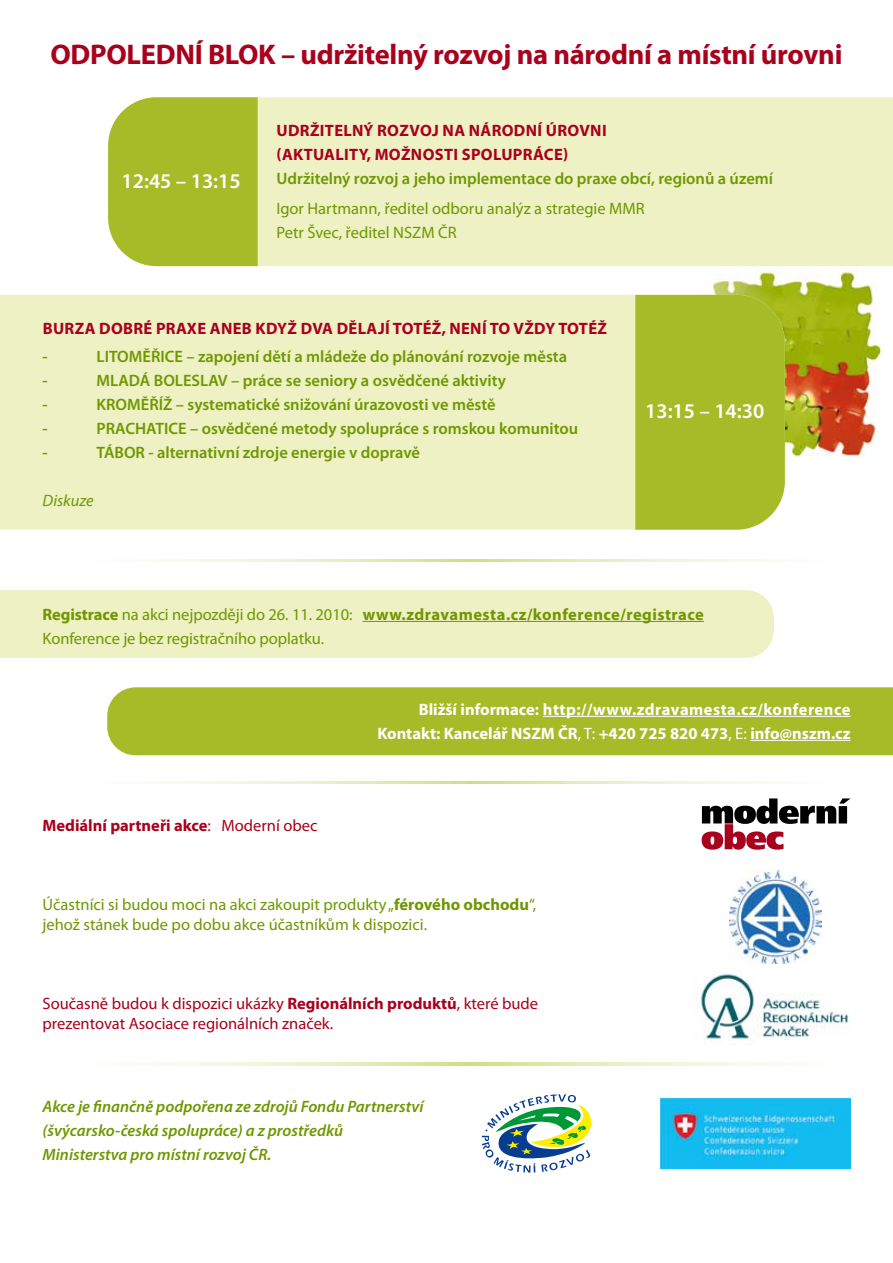
<style>
.page{position:relative;width:893px;height:1263px;background:#fff}
.page>*{position:absolute;margin:0;border:0;box-sizing:border-box;transform-origin:0 0}
.t1{font:700 28.5px "Myriad Pro";letter-spacing:-.01em;color:#a9001d}
.t2{font:600 21px "Myriad Pro";color:#fff}
.t3{font:600 16.5px "Myriad Pro";color:#709701}
.t4{font:16.5px/24px "Myriad Pro";color:#709701}
.t5{font:italic 600 16.5px/24px "Myriad Pro";color:#709701}
.t6{font:700 16.5px "Myriad Pro";letter-spacing:.02em;color:#a9001d}
.t7{font:700 16.5px/24px "Myriad Pro";color:#fff;text-align:right}
.t8{font:16.5px/19.8px "Myriad Pro";color:#a9001d}
.t9{font:700 16.5px "Myriad Pro";color:#a9001d}
.t10{font:italic 16.5px "Myriad Pro";color:#709701}
.s1{font-weight:700}
.s2{font-weight:400}
</style>
<div class="page">
<img style="left:648px;top:266px;width:234px;height:191px">
<div style="left:0;top:590px;width:774px;height:68px;background:#edf1c3"></div>
<div style="left:258px;top:97px;width:635px;height:169px;background:#edf1c3"></div>
<div style="left:0;top:295px;width:635px;height:235px;background:#edf1c3"></div>
<div style="left:107px;top:687px;width:786px;height:68px;background:#a5bc28"></div>
<svg style="left:143px;top:559px;width:644px;height:2px"></svg>
<svg style="left:108px;top:97px;width:150px;height:169px;background:#a9bf33"></svg>
<div style="left:635px;top:295px;width:150px;height:235px;background:#a5bc28"></div>
<hr style="left:363px;top:621px;width:341px;height:1px;background:#709701">
<hr style="left:543px;top:716px;width:307px;height:1px;background:#fff">
<hr style="left:750px;top:740px;width:100px;height:1px;background:#fff">
<svg style="left:143px;top:782px;width:644px;height:2px"></svg>
<svg style="left:143px;top:1063px;width:644px;height:2px"></svg>
<svg style="left:702px;top:798px;width:148px;height:52px"></svg>
<img style="left:695px;top:973px;width:155px;height:68px">
<img style="left:660px;top:1099px;width:190px;height:69px">
<svg style="left:482px;top:1094px;width:110px;height:79px"></svg>
<img style="left:729px;top:870px;width:92px;height:93px">
<h1 class="t1" style="left:50px;top:36px;width:794px">ODPOLEDNÍ BLOK – udržitelný rozvoj na národní a místní úrovni</h1>
<p class="t2" style="left:122px;top:167px;width:121px">12:45 – 13:15</p>
<p class="t6" style="left:277px;top:120px;width:237px">Udržitelný rozvoj na národní</p>
<p class="t6" style="left:546px;top:120px;width:62px">úrovni</p>
<p class="t6" style="left:277px;top:144px;width:206px">(aktuality, možnosti spolup</p>
<p class="t6" style="left:523px;top:144px;width:47px">ráce)</p>
<p class="t3" style="left:276px;top:168px;width:498px">Udržitelný rozvoj a jeho implementace do praxe obcí, regionů a území</p>
<p class="t4" style="left:276px;top:196px;width:370px">Igor Hartmann, ředitel odboru analýz a strategie MMR<br>Petr Švec, ředitel NSZM ČR</p>
<p class="t6" style="left:43px;top:317px;width:69px">Burza dob</p>
<p class="t6" style="left:133px;top:317px;width:99px">ré praxe aneb</p>
<p class="t6" style="left:256px;top:317px;width:205px">když dva dělají totéž, není</p>
<p class="t6" style="left:490px;top:317px;width:119px">to vždy totéž</p>
<p class="t3" style="left:43px;top:346px;width:7px">-</p>
<p class="t3" style="left:97px;top:346px;width:472px">LITOMĚŘICE – zapojení dětí a mládeže do plánování rozvoje města</p>
<p class="t3" style="left:43px;top:370px;width:7px">-</p>
<p class="t3" style="left:97px;top:370px;width:411px">MLADÁ BOLESLAV – práce se seniory a osvědčené aktivity</p>
<p class="t3" style="left:43px;top:394px;width:7px">-</p>
<p class="t3" style="left:97px;top:394px;width:401px">KROMĚŘÍŽ – systematické snižování úrazovosti ve městě</p>
<p class="t3" style="left:43px;top:418px;width:7px">-</p>
<p class="t3" style="left:97px;top:418px;width:483px">PRACHATICE – osvědčené metody spolupráce s romskou komunitou</p>
<p class="t3" style="left:43px;top:442px;width:7px">-</p>
<p class="t3" style="left:97px;top:442px;width:325px">TÁBOR - alternativní zdroje energie v dopravě</p>
<p class="t10" style="left:43px;top:490px;width:53px">Diskuze</p>
<p class="t2" style="left:645px;top:398px;width:121px">13:15 – 14:30</p>
<p class="t4" style="left:43px;top:602px;width:663px"><span class="s1">Registrace</span> na akci nejpozději do 26. 11. 2010: <span class="s1">www.zdravamesta.cz/konference/registrace<br></span>Konference je bez registračního poplatku.</p>
<p class="t9" style="left:43px;top:814px;width:276px">Mediální partneři akce<span class="s2">: Moderní obec</span></p>
<p class="t7" style="left:377px;top:697px;width:475px">Bližší informace: http://www.zdravamesta.cz/konference<br>Kontakt: Kancelář NSZM ČR<span class="s2">, T:</span> +420 725 820 473<span class="s2">, E:</span> info@nszm.cz</p>
<p class="t4" style="left:43px;top:894px;width:495px;line-height:19.8px">Účastníci si budou moci na akci zakoupit produkty „<span class="s1">férového obchodu</span>“, jehož stánek bude po dobu akce účastníkům k dispozici.</p>
<p class="t8" style="left:43px;top:993px;width:497px">Současně budou k dispozici ukázky <span class="s1">Regionálních produktů</span>, které bude prezentovat Asociace regionálních značek.</p>
<p class="t5" style="left:43px;top:1094px;width:383px">Akce je finančně podpořena ze zdrojů Fondu Partnerství (švýcarsko-česká spolupráce) a z prostředků<br>Ministerstva pro místní rozvoj ČR.</p>
</div>
